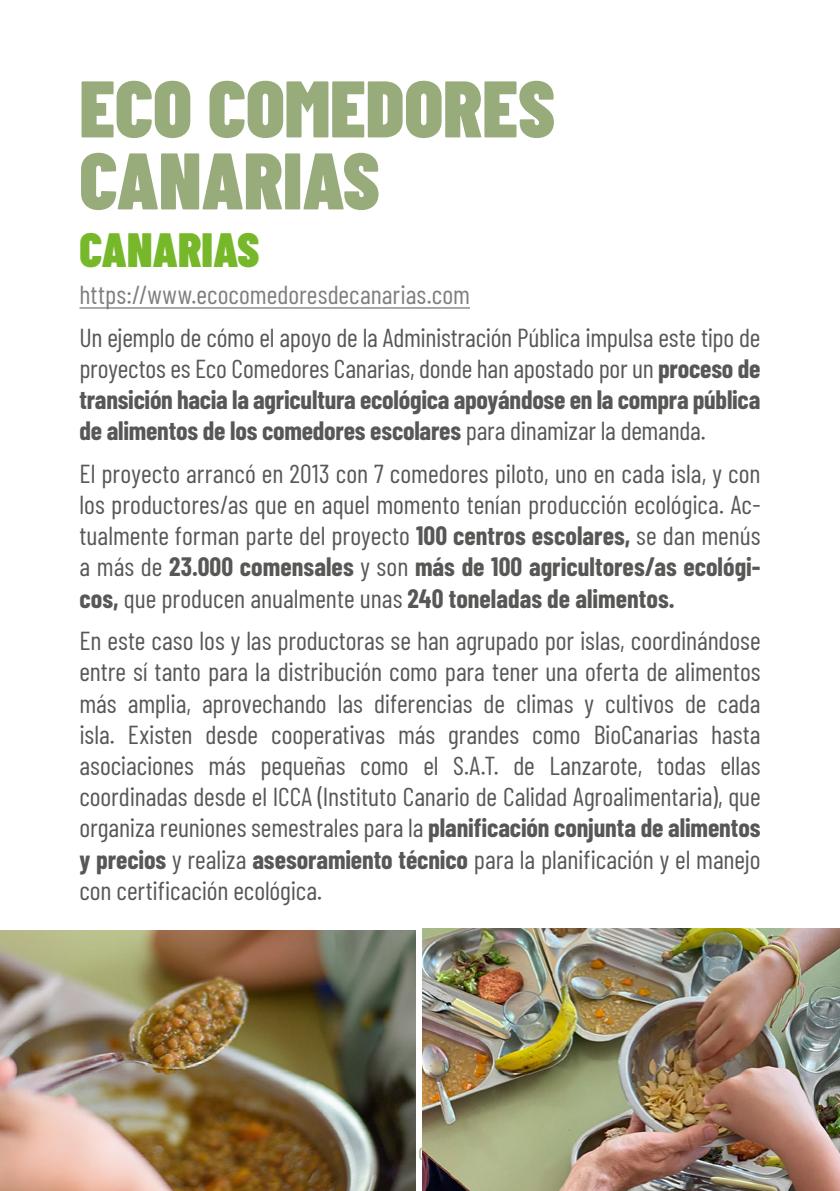
<style>
.page{position:relative;width:840px;height:1191px;background:#fff}
.page>*{position:absolute;margin:0;border:0;box-sizing:border-box;transform-origin:0 0}
.t1{font:900 80px/72px "Barlow Condensed";color:#98ab7a}
.t2{font:900 48px "Barlow Condensed";color:#76b82a}
.t3{font:26px/31.2px "Barlow Condensed";letter-spacing:-.005em;color:#575756;text-align:justify}
.t4{font:26px "Barlow Condensed";letter-spacing:.005em;color:#7e7e7d}
.s1{font-weight:700}
</style>
<div class="page">
<img style="left:422px;top:928px;width:417px;height:263px">
<img style="left:0;top:930px;width:415px;height:261px">
<hr style="left:79px;top:307px;width:390px;height:1px;background:#7e7e7d">
<h1 class="t1" style="left:79px;top:70px;width:477px">ECO COMEDORES<br>CANARIAS</h1>
<h2 class="t2" style="left:79px;top:216px;width:181px">CANARIAS</h2>
<p class="t4" style="left:79px;top:276px;width:392px">https://www.ecocomedoresdecanarias.com</p>
<p class="t3" style="left:79px;top:320px;width:682px">Un ejemplo de cómo el apoyo de la Administración Pública impulsa este tipo de proyectos es Eco Comedores Canarias, donde han apostado por un <span class="s1">proceso de transición hacia la agricultura ecológica apoyándose en la compra pública de alimentos de los comedores escolares</span> para dinamizar la demanda.</p>
<p class="t3" style="left:79px;top:456px;width:682px">El proyecto arrancó en 2013 con 7 comedores piloto, uno en cada isla, y con los productores/as que en aquel momento tenían producción ecológica. Ac&shy;tualmente forman parte del proyecto <span class="s1">100 centros escolares,</span> se dan menús a más de <span class="s1">23.000 comensales</span> y son <span class="s1">más de 100 agricultores/as ecológi&shy;cos,</span> que producen anualmente unas <span class="s1">240 toneladas de alimentos.</span></p>
<p class="t3" style="left:79px;top:623px;width:682px">En este caso los y las productoras se han agrupado por islas, coordinándose entre sí tanto para la distribución como para tener una oferta de alimentos más amplia, aprovechando las diferencias de climas y cultivos de cada isla. Existen desde cooperativas más grandes como BioCanarias hasta asociaciones más pequeñas como el S.A.T. de Lanzarote, todas ellas coordinadas desde el ICCA (Instituto Canario de Calidad Agroalimentaria), que organiza reuniones semestrales para la <span class="s1">planificación conjunta de alimentos y precios</span> y realiza <span class="s1">asesoramiento técnico</span> para la planificación y el manejo con certificación ecológica.</p>
</div>
